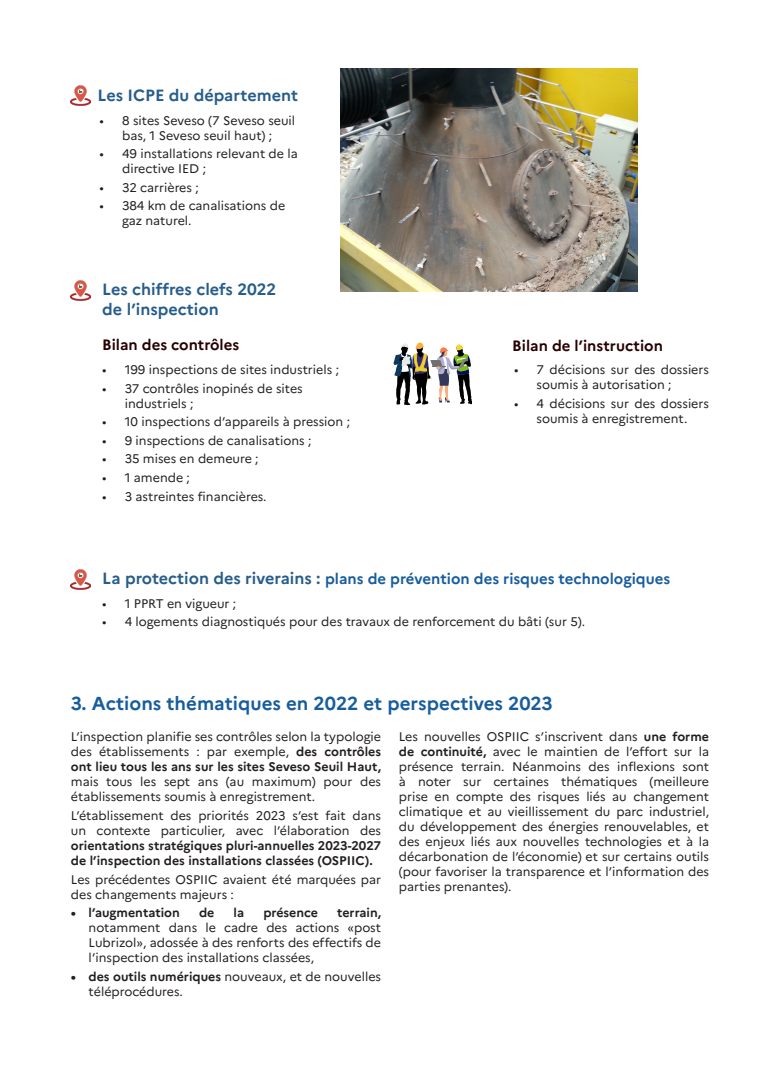
<style>
.page{position:relative;width:780px;height:1088px;background:#fff}
.page>*{position:absolute;margin:0;border:0;box-sizing:border-box;transform-origin:0 0}
.t1{font:700 18.75px "Marianne";color:#175d9e}
.Style_de_paragraphe_1{font:700 16.25px/19.5px "Marianne";color:#275d8c}
.Style_de_paragraphe_1-2{font:700 15px "Marianne";color:#175d9e}
.t2{font:700 15px "Marianne";color:#270000}
.t3{font:12.5px/15px "Marianne";color:#231f20}
.t4{font:700 12.5px/15px "Marianne";color:#231f20;text-align:justify}
.s1{font-size:16.25px;color:#275d8c}
.s2{font-weight:700}
.s3{font-weight:400}
</style>
<div class="page">
<img style="left:340px;top:69px;width:297px;height:223px">
<img style="left:70px;top:86px;width:20px;height:20px">
<img style="left:70px;top:281px;width:20px;height:20px">
<img style="left:70px;top:569px;width:20px;height:20px">
<svg style="left:393px;top:342px;width:78px;height:63px"></svg>
<p class="Style_de_paragraphe_1" style="left:97px;top:84px;width:202px">Les ICPE du département</p>
<p class="t3" style="left:100px;top:112px;width:197px;text-align:center">• 8 sites Seveso (7 Seveso seuil bas, 1 Seveso seuil haut) ;</p>
<p class="t3" style="left:122px;top:145px;width:177px;text-indent:-22px">• 49 installations relevant de la directive IED ;</p>
<p class="t3" style="left:100px;top:179px;width:101px">• 32 carrières ;</p>
<p class="t3" style="left:122px;top:197px;width:165px;text-indent:-22px">• 384 km de canalisations de gaz naturel.</p>
<p class="Style_de_paragraphe_1" style="left:102px;top:279px;width:175px">Les chiffres clefs 2022 de l’inspection</p>
<p class="t2" style="left:102px;top:333px;width:138px">Bilan des contrôles</p>
<p class="t2" style="left:512px;top:334px;width:152px">Bilan de l’instruction</p>
<p class="t3" style="left:102px;top:361px;width:238px">• 199 inspections de sites industriels ;</p>
<p class="t3" style="left:125px;top:380px;width:179px;text-indent:-22px">• 37 contrôles inopinés de sites industriels ;</p>
<p class="t3" style="left:102px;top:413px;width:249px">• 10 inspections d’appareils à pression ;</p>
<p class="t3" style="left:102px;top:432px;width:211px">• 9 inspections de canalisations ;</p>
<p class="t3" style="left:102px;top:450px;width:158px">• 35 mises en demeure ;</p>
<p class="t3" style="left:102px;top:469px;width:89px">• 1 amende ;</p>
<p class="t3" style="left:102px;top:488px;width:166px">• 3 astreintes financières.</p>
<p class="t3" style="left:536px;top:361px;width:174px;text-indent:-22px">• 7 décisions sur des dossiers soumis à autorisation ;</p>
<p class="t3" style="left:514px;top:395px;width:196px;text-align:center">• 4 décisions sur des dossiers soumis à enregistrement.</p>
<p class="Style_de_paragraphe_1-2" style="left:102px;top:567px;width:569px"><span class="s1">La protection des riverains :</span> plans de prévention des risques technologiques</p>
<p class="t3" style="left:102px;top:595px;width:136px">• 1 PPRT en vigueur ;</p>
<p class="t3" style="left:102px;top:613px;width:484px">• 4 logements diagnostiqués pour des travaux de renforcement du bâti (sur 5).</p>
<p class="t1" style="left:71px;top:689px;width:483px">3. Actions thématiques en 2022 et perspectives 2023</p>
<p class="t3" style="left:71px;top:728px;width:312px;text-align:justify">L’inspection planifie ses contrôles selon la typologie des établissements : par exemple, <span class="s2">des contrôles ont lieu tous les ans sur les sites Seveso Seuil Haut, </span>mais tous les sept ans (au maximum) pour des établissements soumis à enregistrement.</p>
<p class="t4" style="left:71px;top:807px;width:312px"><span class="s3">L’établissement des priorités 2023 s’est fait dans un contexte particulier, avec l’élaboration des </span>orientations stratégiques pluri-annuelles 2023-2027 de l’inspection des installations classées (OSPIIC).</p>
<p class="t3" style="left:71px;top:870px;width:312px">Les précédentes OSPIIC avaient été marquées par des changements majeurs :</p>
<p class="t4" style="left:71px;top:904px;width:110px">• l’augmentation</p>
<p class="t4" style="left:199px;top:904px;width:17px">de</p>
<p class="t4" style="left:233px;top:904px;width:12px">la</p>
<p class="t4" style="left:263px;top:904px;width:56px">présence</p>
<p class="t3" style="left:399px;top:728px;width:312px;text-align:justify">Les nouvelles OSPIIC s’inscrivent dans <span class="s2">une forme de continuité,</span> avec le maintien de l’effort sur la présence terrain. Néanmoins des inflexions sont à noter sur certaines thématiques (meilleure prise en compte des risques liés au changement climatique et au vieillissement du parc industriel, du développement des énergies renouvelables, et des enjeux liés aux nouvelles technologies et à la décarbonation de l’économie) et sur certains outils (pour favoriser la transparence et l’information des parties prenantes).</p>
<p class="t3" style="left:89px;top:904px;width:294px;text-align:justify;text-indent:248px"><span class="s2">terrain, </span>notamment dans le cadre des actions «post Lubrizol», adossée à des renforts des effectifs de l’inspection des installations classées,</p>
<p class="t3" style="left:89px;top:968px;width:294px;text-indent:-18px"><span class="s2">• des outils numériques</span> nouveaux, et de nouvelles téléprocédures.</p>
</div>
